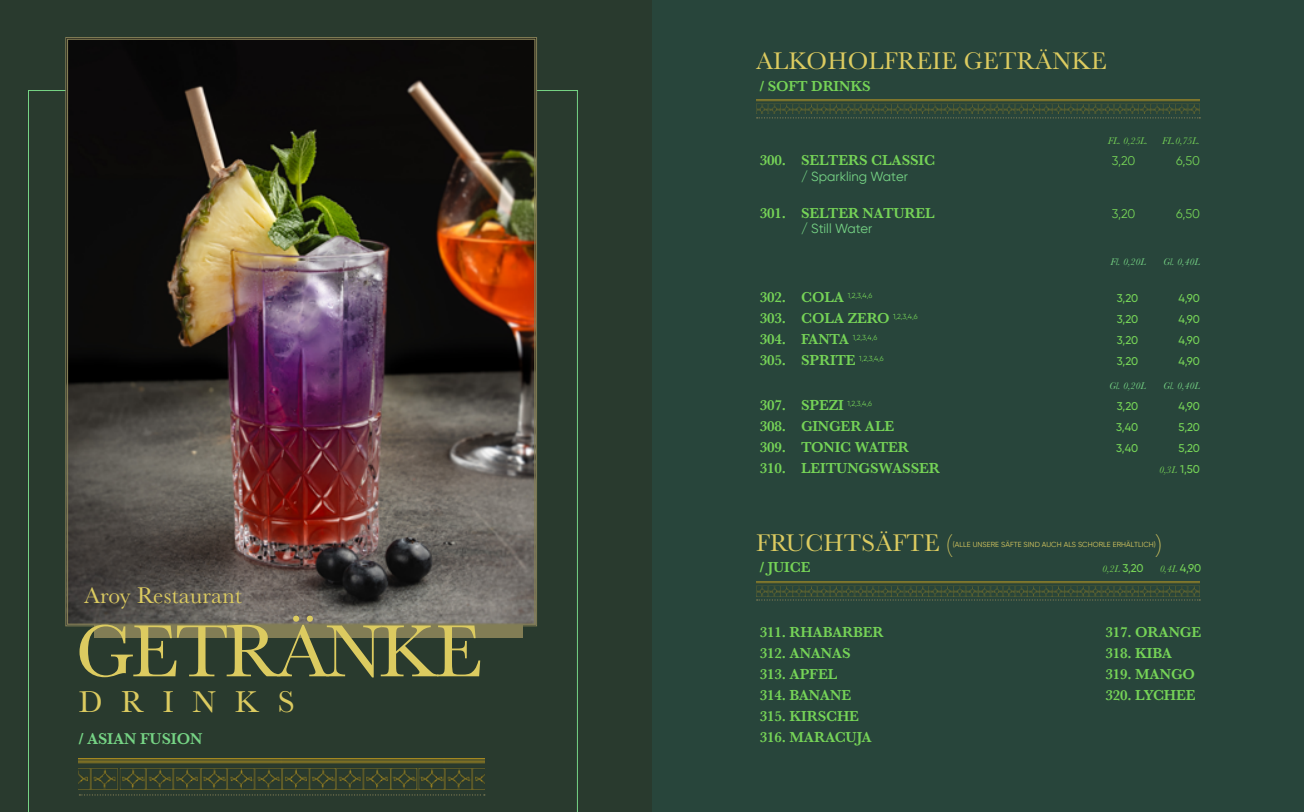
<style>
.page{position:relative;width:1304px;height:812px;background:#fff}
.page>*{position:absolute;margin:0;border:0;box-sizing:border-box;transform-origin:0 0}
.t1{font:76.75px "Baskerville";letter-spacing:-.05em;color:#dccb60}
.t2{font:31.25px "Baskerville";letter-spacing:.6em;color:#dccb60}
.t3{font:25px "Baskerville";letter-spacing:.01em;color:#dccb60}
.t4{font:23.38px "Baskerville";letter-spacing:.01em;color:#dccb60}
.t5{font:600 16.25px "Baskerville";letter-spacing:-.01em;color:#76d485}
.t6{font:600 15px/21px "Baskerville";letter-spacing:-.01em;color:#76d457}
.t7{font:13.12px "SVN Gilroy";color:#76d485}
.t8{font:12.5px "SVN Gilroy";letter-spacing:-.01em;color:#76d457}
.t9{font:500 11.25px "SVN Gilroy";letter-spacing:-.015em;color:#76d457}
.t10{font:italic 10px "Baskerville";letter-spacing:-.01em;color:#76d457}
.t11{font:italic 10px "Baskerville";color:#76d485}
.t12{font:7.25px "SVN Gilroy";letter-spacing:.01em;color:#dccb60}
.t13{font:7.25px "SVN Gilroy";color:#76d457}
.s1{font-family:"Baskerville";font-weight:600;font-size:15px}
.s2{font-family:"SVN Gilroy";font-weight:500;font-style:normal;font-size:11.25px}
</style>
<div class="page">
<div style="left:0;top:0;width:652px;height:811px;background:#293a2e"></div>
<div style="left:652px;top:0;width:652px;height:811px;background:#28453b"></div>
<svg style="left:28px;top:90px;width:550px;height:721px"></svg>
<img style="left:65px;top:37px;width:472px;height:589px">
<svg style="left:79px;top:794px;width:406px;height:1px"></svg>
<img style="left:79px;top:758px;width:405px;height:31px">
<svg style="left:757px;top:117px;width:443px;height:1px"></svg>
<img style="left:756px;top:100px;width:444px;height:14px">
<svg style="left:757px;top:599px;width:443px;height:1px"></svg>
<img style="left:756px;top:581px;width:444px;height:15px">
<h3 class="t4" style="left:84px;top:580px;width:159px">Aroy Restaurant</h3>
<h1 class="t1" style="left:76px;top:602px;width:408px">GETRÄNKE</h1>
<h2 class="t2" style="left:79px;top:682px;width:218px">DRINKS</h2>
<p class="t5" style="left:79px;top:727px;width:125px">/ ASIAN FUSION</p>
<h3 class="t3" style="left:756px;top:45px;width:352px">ALKOHOLFREIE GETRÄNKE</h3>
<p class="t6" style="left:760px;top:75px;width:112px">/ SOFT DRINKS</p>
<p class="t10" style="left:1108px;top:134px;width:42px">FL. 0,25L.</p>
<p class="t10" style="left:1162px;top:134px;width:39px">FL.0,75L.</p>
<p class="t6" style="left:760px;top:149px;width:177px">300. SELTERS CLASSIC</p>
<p class="t8" style="left:1112px;top:152px;width:25px">3,20</p>
<p class="t8" style="left:1176px;top:152px;width:25px">6,50</p>
<p class="t7" style="left:801px;top:167px;width:108px">/ Sparkling Water</p>
<p class="t6" style="left:760px;top:202px;width:177px">301. SELTER NATUREL</p>
<p class="t8" style="left:1112px;top:204px;width:25px">3,20</p>
<p class="t8" style="left:1176px;top:204px;width:25px">6,50</p>
<p class="t7" style="left:801px;top:219px;width:73px">/ Still Water</p>
<p class="t11" style="left:1110px;top:255px;width:37px">Fl. 0,20L</p>
<p class="t11" style="left:1163px;top:255px;width:38px">Gl. 0,40L</p>
<p class="t13" style="left:760px;top:290px;width:114px"><span class="s1">302. COLA</span> 1,2,3,4,6</p>
<p class="t9" style="left:1117px;top:289px;width:23px">3,20</p>
<p class="t9" style="left:1178px;top:289px;width:23px">4,90</p>
<p class="t6" style="left:760px;top:307px;width:159px">303. COLA ZERO <sup>1,2,3,4,6</sup></p>
<p class="t9" style="left:1117px;top:310px;width:23px">3,20</p>
<p class="t9" style="left:1178px;top:310px;width:23px">4,90</p>
<p class="t6" style="left:760px;top:328px;width:119px">304. FANTA <sup>1,2,3,4,6</sup></p>
<p class="t9" style="left:1117px;top:332px;width:23px">3,20</p>
<p class="t9" style="left:1178px;top:332px;width:23px">4,90</p>
<p class="t6" style="left:760px;top:349px;width:125px">305. SPRITE <sup>1,2,3,4,6</sup></p>
<p class="t9" style="left:1117px;top:353px;width:23px">3,20</p>
<p class="t9" style="left:1178px;top:353px;width:23px">4,90</p>
<p class="t11" style="left:1109px;top:379px;width:38px">Gl. 0,20L</p>
<p class="t11" style="left:1163px;top:379px;width:38px">Gl. 0,40L</p>
<p class="t6" style="left:760px;top:394px;width:114px">307. SPEZI <sup>1,2,3,4,6</sup></p>
<p class="t9" style="left:1117px;top:398px;width:23px">3,20</p>
<p class="t9" style="left:1178px;top:398px;width:23px">4,90</p>
<p class="t6" style="left:760px;top:415px;width:136px">308. GINGER ALE</p>
<p class="t9" style="left:1116px;top:419px;width:23px">3,40</p>
<p class="t9" style="left:1179px;top:419px;width:23px">5,20</p>
<p class="t6" style="left:760px;top:436px;width:151px">309. TONIC WATER</p>
<p class="t9" style="left:1116px;top:440px;width:23px">3,40</p>
<p class="t9" style="left:1179px;top:440px;width:23px">5,20</p>
<p class="t6" style="left:760px;top:457px;width:182px">310. LEITUNGSWASSER</p>
<p class="t10" style="left:1159px;top:463px;width:42px">0,3L <span class="s2">1,50</span></p>
<h3 class="t3" style="left:756px;top:526px;width:198px">FRUCHTSÄFTE (</h3>
<p class="t12" style="left:953px;top:539px;width:204px">(ALLE UNSERE SÄFTE SIND AUCH ALS SCHORLE ERHÄLTLICH)</p>
<h3 class="t3" style="left:1156px;top:526px;width:7px">)</h3>
<p class="t6" style="left:760px;top:556px;width:52px">/ JUICE</p>
<p class="t10" style="left:1102px;top:562px;width:43px">0,2L <span class="s2">3,20</span></p>
<p class="t10" style="left:1160px;top:562px;width:43px">0,4L <span class="s2">4,90</span></p>
<p class="t6" style="left:760px;top:621px;width:125px">311. RHABARBER<br>312. ANANAS<br>313. APFEL<br>314. BANANE<br>315. KIRSCHE<br>316. MARACUJA</p>
<p class="t6" style="left:1105px;top:621px;width:97px">317. ORANGE<br>318. KIBA<br>319. MANGO<br>320. LYCHEE</p>
</div>
